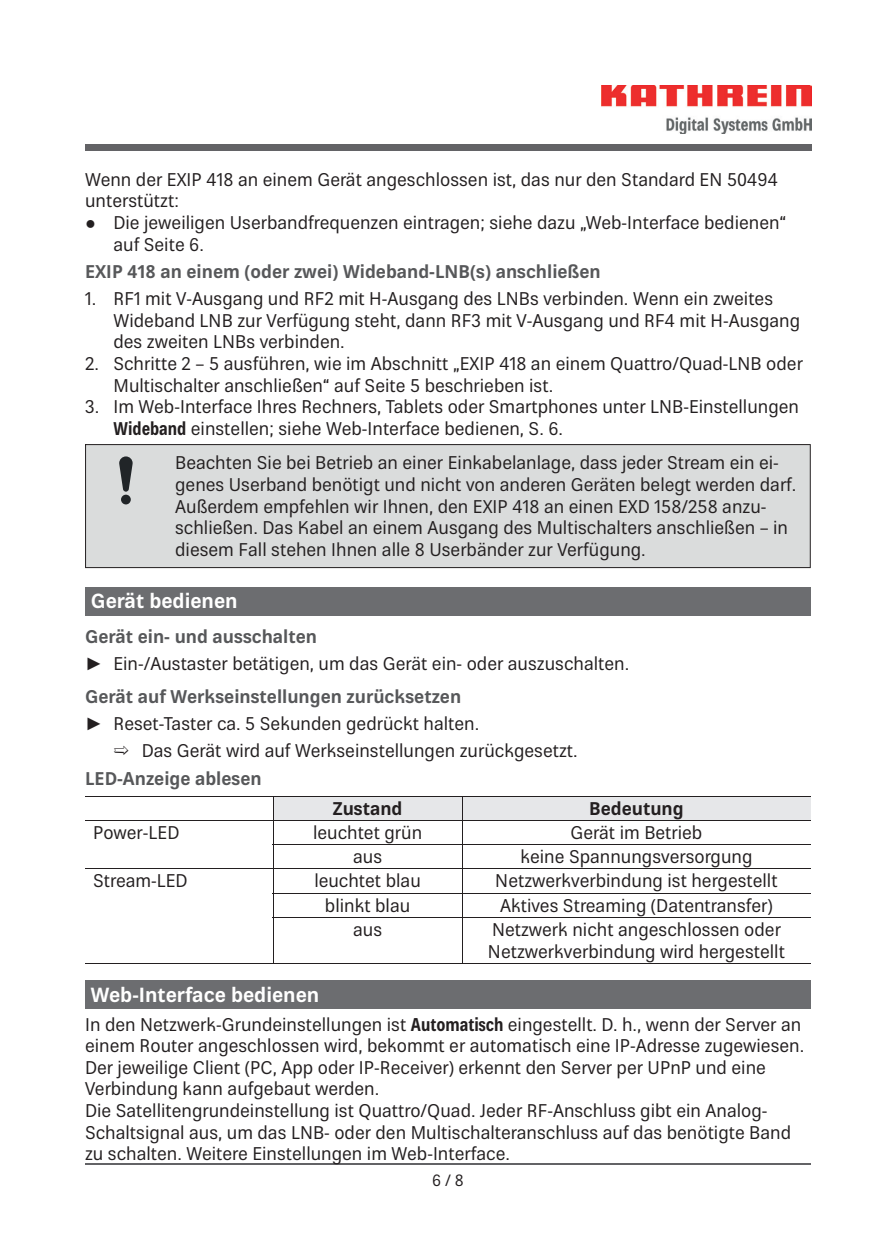
<style>
.page{position:relative;width:896px;height:1248px;background:#fff}
.page>*{position:absolute;margin:0;border:0;box-sizing:border-box;transform-origin:0 0}
.t1{font:700 20px "Kathrein 75";color:#fff}
.t2{font:18px/21.6px "Kathrein 55";color:#231f20}
.t3{font:700 18px "Kathrein 75";color:#57585a}
.t4{font:700 18px "Kathrein 75";color:#231f20}
.t5{font:16px "Kathrein 55";color:#231f20}
.s1{font-family:"Times New Roman"}
.s2{font-family:"Kathrein 77";font-weight:700;font-stretch:condensed}
.s3{font-family:"Arial"}
.s4{font-family:"Arial Unicode MS"}
</style>
<div class="page">
<hr style="left:85px;top:1162px;width:726px;height:2px;background:#636366">
<div style="left:85px;top:144px;width:726px;height:6px;background:#636366"></div>
<img style="left:602px;top:85px;width:209px;height:49px">
<div style="left:85px;top:444px;width:726px;height:124px;background:#dadcdc"></div>
<div style="left:85px;top:587px;width:726px;height:28px;background:#6c6d70"></div>
<hr style="left:85px;top:820px;width:188px;height:1px;background:#231f20">
<hr style="left:85px;top:868px;width:188px;height:1px;background:#231f20">
<hr style="left:273px;top:917px;width:189px;height:1px;background:#231f20">
<hr style="left:273px;top:917px;width:1px;height:45px;background:#231f20">
<hr style="left:85px;top:962px;width:188px;height:1px;background:#231f20">
<hr style="left:273px;top:962px;width:189px;height:1px;background:#231f20">
<svg style="left:273px;top:796px;width:538px;height:121px"></svg>
<hr style="left:462px;top:917px;width:349px;height:1px;background:#231f20">
<hr style="left:462px;top:917px;width:1px;height:45px;background:#231f20">
<hr style="left:462px;top:962px;width:349px;height:1px;background:#231f20">
<hr style="left:85px;top:796px;width:188px;height:1px;background:#231f20">
<div style="left:85px;top:980px;width:726px;height:28px;background:#6c6d70"></div>
<p class="t2" style="left:85px;top:169px;width:694px">Wenn der EXIP 418 an einem Gerät angeschlossen ist, das nur den Standard EN 50494 unterstützt:</p>
<p class="t2" style="left:113px;top:212px;width:674px;text-indent:-28px"><span class="s1">●</span> Die jeweiligen Userbandfrequenzen eintragen; siehe dazu „Web-Interface bedienen“ auf Seite 6.</p>
<p class="t3" style="left:85px;top:259px;width:517px">EXIP 418 an einem (oder zwei) Wideband-LNB(s) anschließen</p>
<p class="t2" style="left:113px;top:288px;width:688px;text-indent:-28px">1. RF1 mit V-Ausgang und RF2 mit H-Ausgang des LNBs verbinden. Wenn ein zweites<br>Wideband LNB zur Verfügung steht, dann RF3 mit V-Ausgang und RF4 mit H-Ausgang des zweiten LNBs verbinden.</p>
<p class="t2" style="left:113px;top:353px;width:691px;text-indent:-28px">2. Schritte 2 – 5 ausführen, wie im Abschnitt „EXIP 418 an einem Quattro/Quad-LNB oder<br>Multischalter anschließen“ auf Seite 5 beschrieben ist.</p>
<p class="t2" style="left:113px;top:396px;width:687px;text-indent:-28px">3. Im Web-Interface Ihres Rechners, Tablets oder Smartphones unter LNB-Einstellungen<br><span class="s2">Wideband</span> einstellen; siehe Web-Interface bedienen, S. 6.</p>
<p class="t2" style="left:175px;top:452px;width:623px">Beachten Sie bei Betrieb an einer Einkabelanlage, dass jeder Stream ein ei&shy;genes Userband benötigt und nicht von anderen Geräten belegt werden darf.<br>Außerdem empfehlen wir Ihnen, den EXIP 418 an einen EXD 158/258 anzu&shy;schließen. Das Kabel an einem Ausgang des Multischalters anschließen – in diesem Fall stehen Ihnen alle 8 Userbänder zur Verfügung.</p>
<p class="t1" style="left:91px;top:587px;width:148px">Gerät bedienen</p>
<p class="t3" style="left:85px;top:623px;width:233px">Gerät ein- und ausschalten</p>
<p class="t2" style="left:85px;top:652px;width:546px"><span class="s3">►</span> Ein-/Austaster betätigen, um das Gerät ein- oder auszuschalten.</p>
<p class="t3" style="left:85px;top:684px;width:378px">Gerät auf Werkseinstellungen zurücksetzen</p>
<p class="t2" style="left:113px;top:710px;width:466px;line-height:27.2px;text-indent:-28px"><span class="s3">►</span> Reset-Taster ca. 5 Sekunden gedrückt halten.<br><span class="s4">➯</span> Das Gerät wird auf Werkseinstellungen zurückgesetzt.</p>
<p class="t3" style="left:85px;top:765px;width:178px">LED-Anzeige ablesen</p>
<p class="t4" style="left:333px;top:795px;width:71px">Zustand</p>
<p class="t4" style="left:589px;top:795px;width:96px">Bedeutung</p>
<p class="t2" style="left:93px;top:821px;width:88px">Power-LED</p>
<p class="t2" style="left:313px;top:821px;width:111px">leuchtet grün</p>
<p class="t2" style="left:570px;top:821px;width:133px">Gerät im Betrieb</p>
<p class="t2" style="left:353px;top:846px;width:31px">aus</p>
<p class="t2" style="left:520px;top:846px;width:233px">keine Spannungsversorgung</p>
<p class="t2" style="left:93px;top:870px;width:96px">Stream-LED</p>
<p class="t2" style="left:314px;top:870px;width:108px">leuchtet blau</p>
<p class="t2" style="left:495px;top:870px;width:284px">Netzwerkverbindung ist hergestellt</p>
<p class="t2" style="left:325px;top:894px;width:87px">blinkt blau</p>
<p class="t2" style="left:500px;top:894px;width:274px">Aktives Streaming (Datentransfer)</p>
<p class="t2" style="left:353px;top:918px;width:31px">aus</p>
<p class="t2" style="left:488px;top:918px;width:298px">Netzwerk nicht angeschlossen oder<br>Netzwerkverbindung wird hergestellt</p>
<p class="t1" style="left:91px;top:980px;width:230px">Web-Interface bedienen</p>
<p class="t2" style="left:85px;top:1013px;width:720px">In den Netzwerk-Grundeinstellungen ist <span class="s2">Automatisch</span> eingestellt. D. h., wenn der Server an einem Router angeschlossen wird, bekommt er automatisch eine IP-Adresse zugewiesen.<br>Der jeweilige Client (PC, App oder IP-Receiver) erkennt den Server per UPnP und eine Verbindung kann aufgebaut werden.<br>Die Satellitengrundeinstellung ist Quattro/Quad. Jeder RF-Anschluss gibt ein Analog-Schaltsignal aus, um das LNB- oder den Multischalteranschluss auf das benötigte Band zu schalten. Weitere Einstellungen im Web-Interface.</p>
<p class="t5" style="left:432px;top:1168px;width:33px">6 / 8</p>
</div>
